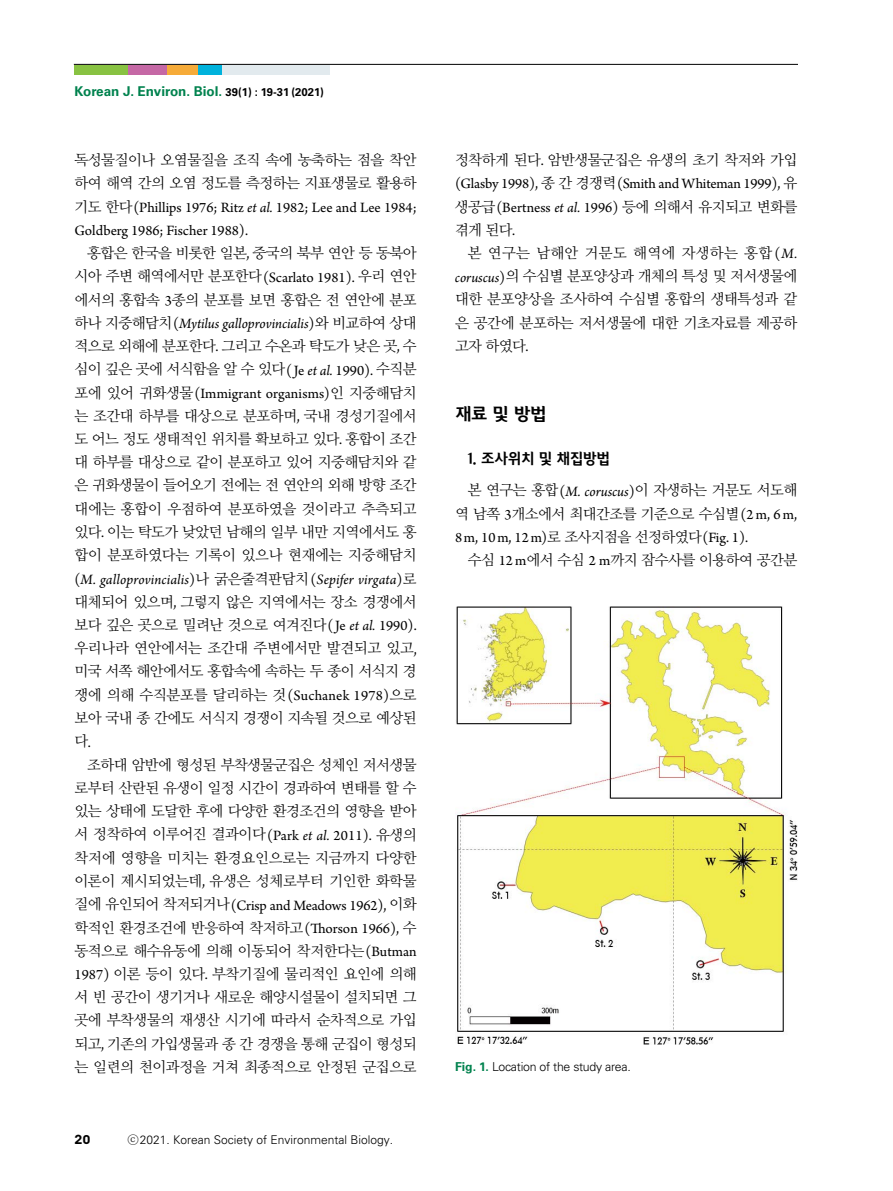
<style>
.page{position:relative;width:893px;height:1191px;background:#fff}
.page>*{position:absolute;margin:0;border:0;box-sizing:border-box;transform-origin:0 0}
.t1{font:700 17.25px "Auction Gothic";color:#000}
.t2{font:15px/23.2px "Arno Pro";color:#000}
.t3{font:italic 15px "Arno Pro";color:#000}
.t4{font:700 15px "Auction Gothic";letter-spacing:-.01em;color:#000;scale:.95 1}
.t5{font:15px "DIN Bold Alternate";color:#000}
.t6{font:14.55px/23.2px "Nanum Myeongjo OTF";letter-spacing:-.035em;color:#000;text-align:justify}
.t7{font:700 13.5px "Univers LT Std";color:#00824e}
.t8{font:300 12.3px "Univers LT Std";letter-spacing:-.02em;color:#000}
.t9{font:300 12px "Univers LT Std";color:#000}
.s1{font-size:11.25px;color:#000}
.s2{font-family:"Nanum Myeongjo OTF";font-size:14.55px}
.s3{font-style:italic}
.s4{font-family:"Arno Pro";font-size:15px}
.s5{font-family:"Nanum Myeongjo OTF";font-style:normal;font-size:14.55px}
.s6{font-style:normal}
.s7{font-family:"Arno Pro";font-style:italic;font-size:15px}
.s8{font-family:"Nanum Myeongjo OTF";font-weight:400}
.s9{font-weight:700;color:#00824e}
</style>
<div class="page">
<hr style="left:74px;top:64px;width:723px;height:1px;background:#000">
<div style="left:74px;top:65px;width:54px;height:9px;background:#88c242"></div>
<div style="left:128px;top:65px;width:40px;height:9px;background:#c568a5"></div>
<div style="left:168px;top:65px;width:30px;height:9px;background:#f6ab39"></div>
<div style="left:198px;top:65px;width:24px;height:9px;background:#00b2dc"></div>
<div style="left:222px;top:65px;width:107px;height:9px;background:#e2eaee"></div>
<img style="left:456px;top:606px;width:341px;height:438px">
<p class="t7" style="left:74px;top:84px;width:251px">Korean J. Environ. Biol. <span class="s1">39(1) : 19-31 (2021)</span></p>
<p class="t6" style="left:74px;top:148px;width:344px">독성물질이나 오염물질을 조직 속에 농축하는 점을 착안 하여 해역 간의 오염 정도를 측정하는 지표생물로 활용하</p>
<p class="t2" style="left:74px;top:196px;width:344px"><span class="s2">기도 한다</span>(Phillips 1976; Ritz <span class="s3">et al.</span> 1982; Lee and Lee 1984;<br>Goldberg 1986; Fischer 1988).</p>
<p class="t6" style="left:74px;top:241px;width:344px;text-indent:13px">홍합은 한국을 비롯한 일본<span class="s4">,</span> 중국의 북부 연안 등 동북아 시아 주변 해역에서만 분포한다<span class="s4">(Scarlato 1981).</span> 우리 연안 에서의 홍합속 <span class="s4">3</span>종의 분포를 보면 홍합은 전 연안에 분포</p>
<p class="t3" style="left:74px;top:315px;width:344px"><span class="s5">하나 지중해담치</span><span class="s6">(</span>Mytilus galloprovincialis<span class="s6">)</span><span class="s5">와 비교하여 상대</span></p>
<p class="t6" style="left:74px;top:334px;width:344px">적으로 외해에 분포한다<span class="s4">.</span> 그리고 수온과 탁도가 낮은 곳<span class="s4">,</span> 수 심이 깊은 곳에 서식함을 알 수 있다<span class="s4">( Je</span> <span class="s7">et al.</span> <span class="s4">1990).</span> 수직분</p>
<p class="t2" style="left:74px;top:382px;width:344px"><span class="s2">포에 있어 귀화생물</span>(Immigrant organisms)<span class="s2">인 지중해담치</span></p>
<p class="t6" style="left:74px;top:404px;width:344px">는 조간대 하부를 대상으로 분포하며<span class="s4">,</span> 국내 경성기질에서 도 어느 정도 생태적인 위치를 확보하고 있다<span class="s4">.</span> 홍합이 조간 대 하부를 대상으로 같이 분포하고 있어 지중해담치와 같 은 귀화생물이 들어오기 전에는 전 연안의 외해 방향 조간 대에는 홍합이 우점하여 분포하였을 것이라고 추측되고 있다<span class="s4">.</span> 이는 탁도가 낮았던 남해의 일부 내만 지역에서도 홍 합이 분포하였다는 기록이 있으나 현재에는 지중해담치</p>
<p class="t3" style="left:74px;top:571px;width:344px"><span class="s6">(</span>M. galloprovincialis<span class="s6">)</span><span class="s5">나 굵은줄격판담치</span><span class="s6">(</span>Sepifer virgata<span class="s6">)</span><span class="s5">로</span></p>
<p class="t6" style="left:74px;top:590px;width:344px">대체되어 있으며<span class="s4">,</span> 그렇지 않은 지역에서는 장소 경쟁에서 보다 깊은 곳으로 밀려난 것으로 여겨진다<span class="s4">( Je</span> <span class="s7">et al.</span> <span class="s4">1990). </span>우리나라 연안에서는 조간대 주변에서만 발견되고 있고<span class="s4">, </span>미국 서쪽 해안에서도 홍합속에 속하는 두 종이 서식지 경 쟁에 의해 수직분포를 달리하는 것<span class="s4">(Suchanek 1978)</span>으로 보아 국내 종 간에도 서식지 경쟁이 지속될 것으로 예상된 다<span class="s4">.</span></p>
<p class="t6" style="left:74px;top:752px;width:344px;text-indent:13px">조하대 암반에 형성된 부착생물군집은 성체인 저서생물 로부터 산란된 유생이 일정 시간이 경과하여 변태를 할 수 있는 상태에 도달한 후에 다양한 환경조건의 영향을 받아 서 정착하여 이루어진 결과이다<span class="s4">(Park</span> <span class="s7">et al.</span> <span class="s4">2011).</span> 유생의 착저에 영향을 미치는 환경요인으로는 지금까지 다양한 이론이 제시되었는데<span class="s4">,</span> 유생은 성체로부터 기인한 화학물</p>
<p class="t2" style="left:74px;top:894px;width:344px"><span class="s2">질에 유인되어 착저되거나</span>(Crisp and Meadows 1962), <span class="s2">이화</span></p>
<p class="t6" style="left:74px;top:915px;width:344px">학적인 환경조건에 반응하여 착저하고<span class="s4">(Thorson 1966),</span> 수 동적으로 해수유동에 의해 이동되어 착저한다는<span class="s4">(Butman 1987)</span> 이론 등이 있다<span class="s4">.</span> 부착기질에 물리적인 요인에 의해 서 빈 공간이 생기거나 새로운 해양시설물이 설치되면 그 곳에 부착생물의 재생산 시기에 따라서 순차적으로 가입 되고<span class="s4">,</span> 기존의 가입생물과 종 간 경쟁을 통해 군집이 형성되 는 일련의 천이과정을 거쳐 최종적으로 안정된 군집으로</p>
<p class="t5" style="left:74px;top:1129px;width:18px">20</p>
<p class="t9" style="left:128px;top:1132px;width:267px"><span class="s8">ⓒ</span>2021. Korean Society of Environmental Biology.</p>
<p class="t6" style="left:455px;top:148px;width:344px">정착하게 된다<span class="s4">.</span> 암반생물군집은 유생의 초기 착저와 가입</p>
<p class="t2" style="left:455px;top:173px;width:344px">(Glasby 1998), <span class="s2">종 간 경쟁력</span>(Smith and Whiteman 1999), <span class="s2">유</span></p>
<p class="t6" style="left:455px;top:195px;width:344px">생공급<span class="s4">(Bertness</span> <span class="s7">et al.</span> <span class="s4">1996)</span> 등에 의해서 유지되고 변화를 겪게 된다<span class="s4">.</span></p>
<p class="t6" style="left:455px;top:241px;width:344px;text-indent:13px">본 연구는 남해안 거문도 해역에 자생하는 홍합<span class="s4">(</span><span class="s7">M. coruscus</span><span class="s4">)</span>의 수심별 분포양상과 개체의 특성 및 저서생물에 대한 분포양상을 조사하여 수심별 홍합의 생태특성과 같 은 공간에 분포하는 저서생물에 대한 기초자료를 제공하 고자 하였다<span class="s4">.</span></p>
<p class="t1" style="left:455px;top:405px;width:93px">재료 및 방법</p>
<p class="t4" style="left:468px;top:450px;width:151px">1. 조사위치 및 채집방법</p>
<p class="t6" style="left:455px;top:478px;width:344px;text-align:right">본 연구는 홍합<span class="s4">(</span><span class="s7">M. coruscus</span><span class="s4">)</span>이 자생하는 거문도 서도해 역 남쪽 <span class="s4">3</span>개소에서 최대간조를 기준으로 수심별<span class="s4">(2 m, 6 m,</span></p>
<p class="t2" style="left:455px;top:526px;width:295px">8m, 10m, 12m)<span class="s2">로 조사지점을 선정하였다</span>(Fig. 1).</p>
<p class="t6" style="left:468px;top:548px;width:331px">수심 <span class="s4">12 m</span>에서 수심 <span class="s4">2 m</span>까지 잠수사를 이용하여 공간분</p>
<p class="t8" style="left:455px;top:1059px;width:177px"><span class="s9">Fig. 1.</span> Location of the study area.</p>
</div>
